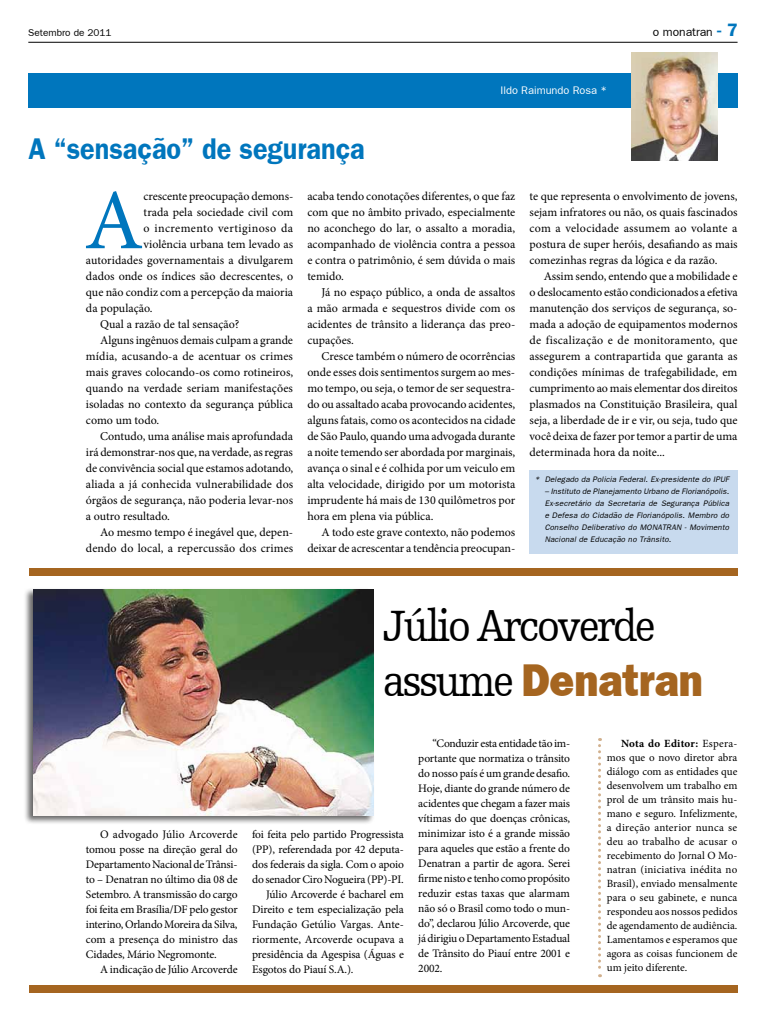
<style>
.page{position:relative;width:766px;height:1021px;background:#fff}
.page>*{position:absolute;margin:0;border:0;box-sizing:border-box;transform-origin:0 0}
.t1{font:85.8px "Minion Pro";color:#0076bd}
.t2{font:46px "Humanist Slabserif 712 BT";letter-spacing:-.05em;color:#000;scale:.9 1}
.t3{font:46px "Frankfurt Gothic Heavy Plain";color:#a56520;scale:.9 1}
.t4{font:700 30px "Frankfurt Gothic";color:#0076bd;scale:.9 1}
.t5{font:12px/16px "Minion Pro";color:#000;text-align:justify}
.t6{font:12px "Minion Pro";letter-spacing:.03em;color:#000}
.t7{font:12px "Frankfurt Gothic Plain";color:#000}
.t8{font:11.5px/15px "Minion Pro";letter-spacing:-.01em;color:#000;text-align:justify}
.t9{font:11px/14px "Minion Pro";color:#000;text-align:justify}
.t10{font:11px "Frankfurt Gothic Plain";color:#fff}
.t11{font:10px "Frankfurt Gothic Plain";color:#000}
.t12{font:italic 8px/12px "Frankfurt Gothic";letter-spacing:.02em;color:#000;text-align:justify}
.s1{font-family:"Frankfurt Gothic";font-weight:700;font-size:18px;color:#0076bd}
.s2{font-family:"Humanist Slabserif 712 BT";color:#000}
.s3{font-weight:700}
</style>
<div class="page">
<div style="left:28px;top:74px;width:709px;height:34px;background:#0076bd"></div>
<div style="left:529px;top:470px;width:208px;height:83px;background:#c8daee"></div>
<hr style="left:28px;top:42px;width:709px;height:1px;background:#000">
<img style="left:631px;top:53px;width:86px;height:108px">
<div style="left:29px;top:567px;width:708px;height:8px;background:#a56520"></div>
<div style="left:29px;top:984px;width:708px;height:8px;background:#a56520"></div>
<div style="left:24px;top:587px;width:351px;height:238px;background:#000;opacity:.59"></div>
<img style="left:33px;top:589px;width:341px;height:226px">
<svg style="left:598px;top:738px;width:3px;height:239px"></svg>
<p class="t11" style="left:28px;top:26px;width:85px">Setembro de 2011</p>
<p class="t7" style="left:652px;top:25px;width:86px">o monatran <span class="s1">- 7</span></p>
<h3 class="t4" style="left:28px;top:131px;width:375px">A “sensação” de segurança</h3>
<p class="t10" style="left:500px;top:83px;width:108px">Ildo Raimundo Rosa *</p>
<h1 class="t1" style="left:84px;top:163px;width:61px">A</h1>
<p class="t5" style="left:143px;top:188px;width:151px">crescente preocupação demons-</p>
<p class="t5" style="left:143px;top:204px;width:151px">trada pela sociedade civil com</p>
<p class="t6" style="left:143px;top:220px;width:151px">o incremento vertiginoso da</p>
<p class="t5" style="left:143px;top:236px;width:151px">violência urbana tem levado as</p>
<p class="t5" style="left:86px;top:252px;width:209px">autoridades governamentais a divulgarem</p>
<p class="t5" style="left:86px;top:268px;width:209px">dados onde os índices são decrescentes, o</p>
<p class="t5" style="left:86px;top:284px;width:209px">que não condiz com a percepção da maioria</p>
<p class="t5" style="left:86px;top:300px;width:68px">da população.</p>
<p class="t5" style="left:100px;top:316px;width:141px">Qual a razão de tal sensação?</p>
<p class="t5" style="left:100px;top:332px;width:194px">Alguns ingênuos demais culpam a grande</p>
<p class="t5" style="left:86px;top:348px;width:208px">mídia, acusando-a de acentuar os crimes</p>
<p class="t5" style="left:86px;top:364px;width:209px">mais graves colocando-os como rotineiros,</p>
<p class="t5" style="left:86px;top:380px;width:208px">quando na verdade seriam manifestações</p>
<p class="t5" style="left:86px;top:396px;width:209px">isoladas no contexto da segurança pública</p>
<p class="t5" style="left:86px;top:412px;width:75px">como um todo.</p>
<p class="t5" style="left:100px;top:428px;width:194px">Contudo, uma análise mais aprofundada</p>
<p class="t5" style="left:86px;top:444px;width:208px">irá demonstrar-nos que, na verdade, as regras</p>
<p class="t5" style="left:86px;top:460px;width:209px">de convivência social que estamos adotando,</p>
<p class="t5" style="left:86px;top:476px;width:209px">aliada a já conhecida vulnerabilidade dos</p>
<p class="t5" style="left:86px;top:492px;width:209px">órgãos de segurança, não poderia levar-nos</p>
<p class="t5" style="left:86px;top:508px;width:85px">a outro resultado.</p>
<p class="t5" style="left:100px;top:524px;width:194px">Ao mesmo tempo é inegável que, depen-</p>
<p class="t5" style="left:86px;top:540px;width:209px">dendo do local, a repercussão dos crimes</p>
<p class="t5" style="left:307px;top:188px;width:209px">acaba tendo conotações diferentes, o que faz com que no âmbito privado, especialmente no aconchego do lar, o assalto a moradia, acompanhado de violência contra a pessoa e contra o patrimônio, é sem dúvida o mais temido.</p>
<p class="t5" style="left:307px;top:284px;width:209px;text-indent:14px">Já no espaço público, a onda de assaltos a mão armada e sequestros divide com os acidentes de trânsito a liderança das preo&shy;cupações.</p>
<p class="t5" style="left:307px;top:348px;width:209px;text-indent:14px">Cresce também o número de ocorrências onde esses dois sentimentos surgem ao mes&shy;mo tempo, ou seja, o temor de ser sequestra&shy;do ou assaltado acaba provocando acidentes, alguns fatais, como os acontecidos na cidade de São Paulo, quando uma advogada durante a noite temendo ser abordada por marginais, avança o sinal e é colhida por um veiculo em alta velocidade, dirigido por um motorista imprudente há mais de 130 quilômetros por hora em plena via pública.</p>
<p class="t5" style="left:307px;top:524px;width:209px;text-align:right">A todo este grave contexto, não podemos deixar de acrescentar a tendência preocupan-</p>
<p class="t5" style="left:529px;top:188px;width:209px">te que representa o envolvimento de jovens, sejam infratores ou não, os quais fascinados com a velocidade assumem ao volante a postura de super heróis, desafiando as mais comezinhas regras da lógica e da razão.</p>
<p class="t5" style="left:529px;top:268px;width:210px;text-indent:14px">Assim sendo, entendo que a mobilidade e o deslocamento estão condicionados a efetiva manutenção dos serviços de segurança, so&shy;mada a adoção de equipamentos modernos de fiscalização e de monitoramento, que assegurem a contrapartida que garanta as condições mínimas de trafegabilidade, em cumprimento ao mais elementar dos direitos plasmados na Constituição Brasileira, qual seja, a liberdade de ir e vir, ou seja, tudo que você deixa de fazer por temor a partir de uma determinada hora da noite...</p>
<p class="t12" style="left:534px;top:473px;width:196px">* Delegado da Policia Federal. Ex-presidente do IPUF</p>
<p class="t12" style="left:544px;top:485px;width:186px">– Instituto de Planejamento Urbano de Florianópolis.<br>Ex-secretário da Secretaria de Segurança Pública e Defesa do Cidadão de Florianópolis. Membro do Conselho Deliberativo do MONATRAN - Movimento Nacional de Educação no Trânsito.</p>
<h2 class="t2" style="left:383px;top:598px;width:304px">Júlio Arcoverde</h2>
<h2 class="t3" style="left:383px;top:653px;width:357px"><span class="s2">assume</span> Denatran</h2>
<p class="t8" style="left:86px;top:827px;width:153px;text-indent:14px">O advogado Júlio Arcoverde tomou posse na direção geral do Departamento Nacional de Trânsi&shy;to – Denatran no último dia 08 de Setembro. A transmissão do cargo foi feita em Brasília/DF pelo gestor interino, Orlando Moreira da Silva, com a presença do ministro das Cidades, Mário Negromonte.</p>
<p class="t8" style="left:100px;top:962px;width:139px">A indicação de Júlio Arcoverde</p>
<p class="t8" style="left:252px;top:827px;width:153px">foi feita pelo partido Progressista</p>
<p class="t8" style="left:252px;top:842px;width:153px">(PP), referendada por 42 deputa-</p>
<p class="t8" style="left:252px;top:857px;width:153px">dos federais da sigla. Com o apoio</p>
<p class="t8" style="left:252px;top:872px;width:153px">do senador Ciro Nogueira (PP)-PI.</p>
<p class="t8" style="left:266px;top:887px;width:139px">Júlio Arcoverde é bacharel em</p>
<p class="t8" style="left:252px;top:902px;width:153px">Direito e tem especialização pela</p>
<p class="t8" style="left:252px;top:917px;width:153px">Fundação Getúlio Vargas. Ante-</p>
<p class="t8" style="left:252px;top:932px;width:153px">riormente, Arcoverde ocupava a</p>
<p class="t8" style="left:252px;top:947px;width:153px">presidência da Agespisa (Águas e</p>
<p class="t8" style="left:252px;top:962px;width:103px">Esgotos do Piauí S.A.).</p>
<p class="t8" style="left:418px;top:736px;width:153px;text-indent:14px">“Conduzir esta entidade tão im&shy;portante que normatiza o trânsito do nosso país é um grande desafio.<br>Hoje, diante do grande número de acidentes que chegam a fazer mais vítimas do que doenças crônicas, minimizar isto é a grande missão para aqueles que estão a frente do Denatran a partir de agora. Serei firme nisto e tenho como propósito reduzir estas taxas que alarmam não só o Brasil como todo o mun&shy;do”, declarou Júlio Arcoverde, que já dirigiu o Departamento Estadual de Trânsito do Piauí entre 2001 e 2002.</p>
<p class="t9" style="left:606px;top:736px;width:132px;text-indent:14px"><span class="s3">Nota do Editor:</span> Espera&shy;mos que o novo diretor abra diálogo com as entidades que desenvolvem um trabalho em prol de um trânsito mais hu&shy;mano e seguro. Infelizmente, a direção anterior nunca se deu ao trabalho de acusar o recebimento do Jornal O Mo&shy;natran (iniciativa inédita no Brasil), enviado mensalmente para o seu gabinete, e nunca respondeu aos nossos pedidos de agendamento de audiência.<br>Lamentamos e esperamos que agora as coisas funcionem de um jeito diferente.</p>
</div>
